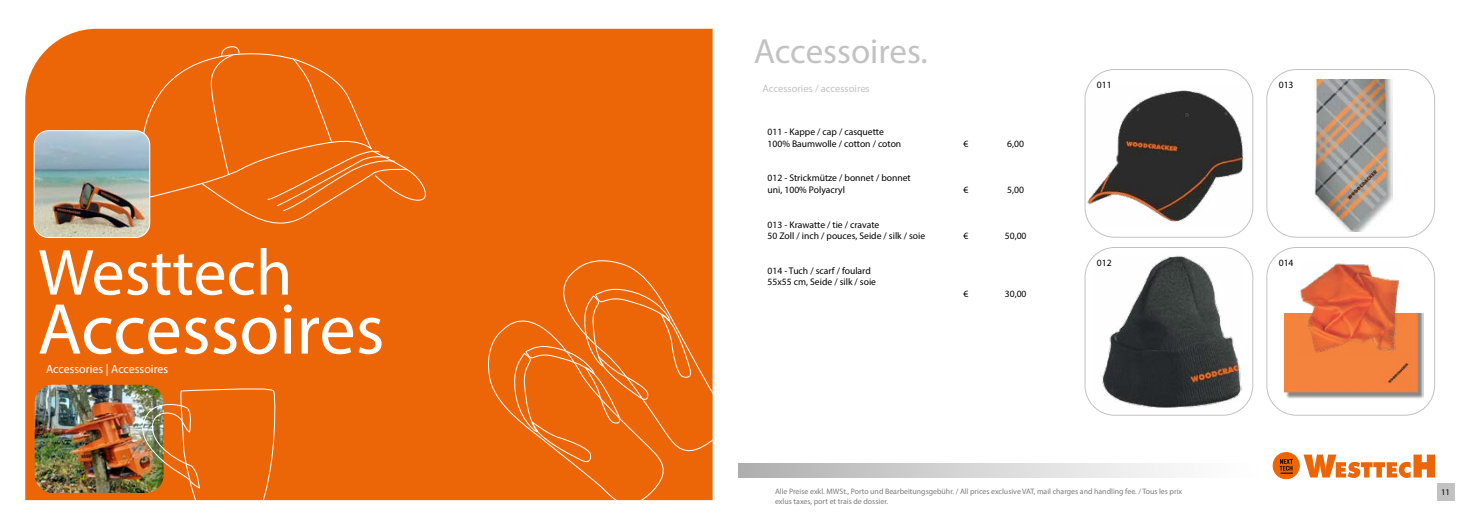
<style>
.page{position:relative;width:1474px;height:521px;background:#fff}
.page>*{position:absolute;margin:0;border:0;box-sizing:border-box;transform-origin:0 0}
.t1{font:72.62px "Myriad Pro";color:#fff}
.t2{font:65.62px "Myriad Pro";color:#fff}
.t3{font:35px "Myriad Pro";color:#c2c2c2}
.t4{font:11.9px "Myriad Pro";color:#fff}
.t5{font:10.5px "Myriad Pro";color:#c2c2c2}
.t6{font:9.62px/11.5px "Myriad Pro";color:#000}
.t7{font:8.75px "Myriad Pro";color:#000}
.t8{font:7.88px "Myriad Pro";color:#7c7b7b}
</style>
<div class="page">
<svg style="left:738px;top:463px;width:433px;height:14px;background:#d2d2d2"></svg>
<div style="left:1436px;top:484px;width:17px;height:17px;background:#c2c2c2"></div>
<div style="left:1273px;top:452px;width:26px;height:27px;background:#ec6608;border-radius:50%"></div>
<div style="left:1272px;top:452px;width:27px;height:27px;border:1px solid #ec6608;border-radius:50%"></div>
<svg style="left:1279px;top:459px;width:13px;height:15px"></svg>
<svg style="left:1303px;top:454px;width:131px;height:24px"></svg>
<div style="left:25px;top:29px;width:687px;height:471px;background:#ec6608"></div>
<img style="left:35px;top:385px;width:129px;height:108px">
<img style="left:136px;top:388px;width:140px;height:113px">
<div style="left:484px;top:301px;width:184px;height:200px;background:#ec6608"></div>
<div style="left:543px;top:253px;width:170px;height:203px;background:#ec6608"></div>
<svg style="left:512px;top:287px;width:180px;height:177px;background:#ec6d14"></svg>
<div style="left:128px;top:42px;width:244px;height:157px;background:#ec6608"></div>
<div style="left:201px;top:45px;width:232px;height:188px;background:#ec6608"></div>
<img style="left:1093px;top:255px;width:148px;height:152px">
<img style="left:1086px;top:84px;width:164px;height:143px">
<div style="left:1266px;top:69px;width:168px;height:169px;border:1px solid #c2c2c2;border-radius:30px"></div>
<div style="left:1266px;top:247px;width:168px;height:169px;border:1px solid #c2c2c2;border-radius:30px"></div>
<div style="left:1084px;top:69px;width:169px;height:169px;border:1px solid #c2c2c2;border-radius:30px"></div>
<div style="left:1084px;top:247px;width:169px;height:169px;border:1px solid #c2c2c2;border-radius:30px"></div>
<img style="left:1314px;top:80px;width:78px;height:152px">
<img style="left:1284px;top:313px;width:139px;height:85px">
<img style="left:1298px;top:263px;width:105px;height:93px">
<img style="left:34px;top:131px;width:116px;height:106px">
<div style="left:34px;top:130px;width:116px;height:108px;border:1px solid #fff;border-radius:14px"></div>
<h2 class="t2" style="left:38px;top:232px;width:255px">Westtech</h2>
<h1 class="t1" style="left:38px;top:284px;width:348px">Accessoires</h1>
<p class="t4" style="left:46px;top:361px;width:124px">Accessories | Accessoires</p>
<h3 class="t3" style="left:753px;top:29px;width:175px">Accessoires.</h3>
<p class="t5" style="left:762px;top:82px;width:109px">Accessories / accessoires</p>
<p class="t6" style="left:767px;top:126px;width:135px">011 - Kappe / cap / casquette<br>100% Baumwolle / cotton / coton</p>
<p class="t6" style="left:963px;top:138px;width:6px">€</p>
<p class="t6" style="left:1007px;top:138px;width:18px">6,00</p>
<p class="t6" style="left:767px;top:172px;width:145px">012 - Strickmütze / bonnet / bonnet uni, 100% Polyacryl</p>
<p class="t6" style="left:963px;top:184px;width:6px">€</p>
<p class="t6" style="left:1007px;top:184px;width:18px">5,00</p>
<p class="t6" style="left:767px;top:218px;width:159px">013 - Krawatte / tie / cravate<br>50 Zoll / inch / pouces, Seide / silk / soie</p>
<p class="t6" style="left:963px;top:230px;width:6px">€</p>
<p class="t6" style="left:1004px;top:230px;width:23px">50,00</p>
<p class="t6" style="left:767px;top:265px;width:110px">014 - Tuch / scarf / foulard<br>55x55 cm, Seide / silk / soie</p>
<p class="t6" style="left:963px;top:288px;width:6px">€</p>
<p class="t6" style="left:1004px;top:288px;width:23px">30,00</p>
<p class="t6" style="left:1096px;top:79px;width:16px">011</p>
<p class="t6" style="left:1096px;top:257px;width:16px">012</p>
<p class="t6" style="left:1278px;top:79px;width:16px">013</p>
<p class="t6" style="left:1278px;top:257px;width:16px">014</p>
<p class="t8" style="left:775px;top:486px;width:408px">Alle Preise exkl. MWSt., Porto und Bearbeitungsgebühr. / All prices exclusive VAT, mail charges and handling fee. / Tous les prix</p>
<p class="t7" style="left:1440px;top:486px;width:10px">11</p>
<p class="t8" style="left:775px;top:496px;width:115px">exlus taxes, port et trais de dossier.</p>
</div>
